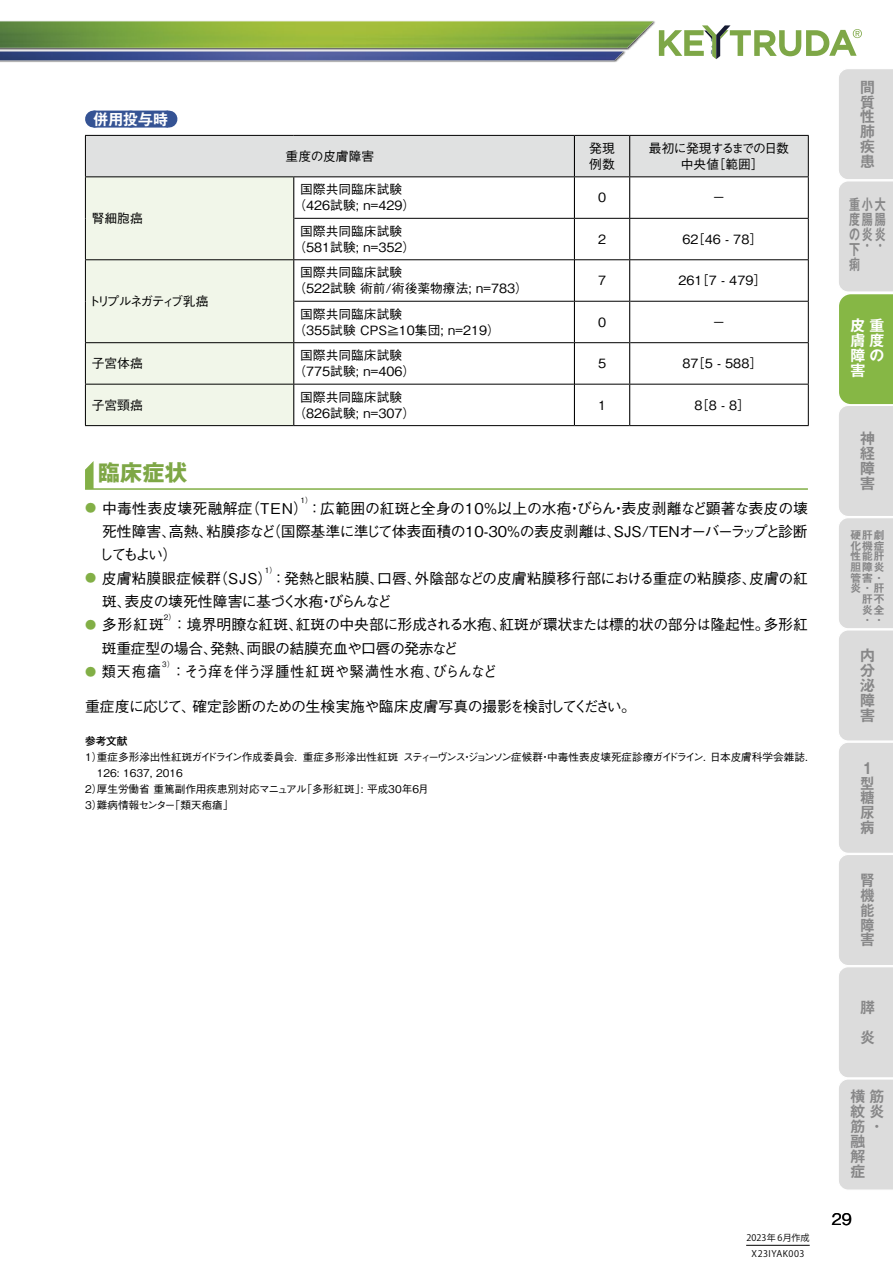
<style>
.page{position:relative;width:893px;height:1263px;background:#fff}
.page>*{position:absolute;margin:0;border:0;box-sizing:border-box;transform-origin:0 0}
.t1{font:700 22.35px "Gothic MB101 Pr 6";color:#7ea746}
.t2{font:500 15.9px "Gothic BBB Pr 6";color:#000}
.t3{font:500 14.85px/23.4px "Gothic BBB Pr 6";letter-spacing:-.015em;color:#000}
.t4{font:500 14.85px "Gothic BBB Pr 6";letter-spacing:.015em;color:#000}
.t5{font:700 14.85px/14.9px "Gothic MB101 Pr 6 De";color:#878788;text-align:justify}
.t6{font:700 14.85px/14.9px "Gothic MB101 Pr 6 De";color:#878788;scale:.74 1}
.t7{font:700 14.85px/14.9px "Gothic MB101 Pr 6 De";color:#fff;text-align:justify}
.t8{font:700 14.85px/14.9px "Gothic MB101 Pr 6 De";color:#878788;scale:.94 1}
.t9{font:500 14.85px "Gothic BBB Pr 6";letter-spacing:-.015em;color:#000;scale:.94 1}
.t10{font:500 12.75px/15.9px "Gothic BBB Pr 6";color:#000;text-align:center}
.t11{font:500 12.75px/15.9px "Gothic BBB Pr 6";letter-spacing:-.055em;color:#000;text-align:center}
.t12{font:500 12.75px "Gothic BBB Pr 6";letter-spacing:-.15em;color:#000}
.t13{font:500 10.65px "Gothic BBB Pr 6";color:#000}
.t14{font:700 10.65px/10.6px "Gothic MB101 Pr 6 De";color:#858586}
.t15{font:500 10.65px "Gothic MB101 Pr 6";color:#000}
.t16{font:9px/15.9px "Koz Go Pr 6 N";letter-spacing:.035em;color:#000;text-align:center}
.t17{font:500 7.5px "Gothic BBB Pr 6";color:#000}
.t18{font:500 7.5px "Gothic BBB Pr 6";color:#000;scale:.94 1}
.s1{font-size:11.1px;color:#82af46}
</style>
<div class="page">
<svg style="left:0;top:21px;width:653px;height:41px;background:#92af5b"></svg>
<img style="left:0;top:52px;width:623px;height:8px">
<svg style="left:659px;top:25px;width:203px;height:34px"></svg>
<div style="left:94px;top:111px;width:74px;height:17px;background:#355394"></div>
<svg style="left:131px;top:127px;width:18px;height:1px"></svg>
<svg style="left:168px;top:111px;width:1px;height:17px"></svg>
<div style="left:86px;top:136px;width:722px;height:40px;background:#e0e1e1"></div>
<div style="left:86px;top:177px;width:207px;height:248px;background:#f1f6e9"></div>
<hr style="left:574px;top:136px;width:1px;height:40px;background:#000">
<hr style="left:629px;top:136px;width:1px;height:40px;background:#000">
<hr style="left:293px;top:177px;width:1px;height:41px;background:#000">
<hr style="left:629px;top:177px;width:1px;height:41px;background:#000">
<hr style="left:293px;top:218px;width:1px;height:41px;background:#000">
<hr style="left:629px;top:219px;width:1px;height:40px;background:#000">
<hr style="left:293px;top:260px;width:1px;height:41px;background:#000">
<hr style="left:293px;top:301px;width:1px;height:41px;background:#000">
<hr style="left:293px;top:343px;width:1px;height:41px;background:#000">
<hr style="left:293px;top:384px;width:1px;height:41px;background:#000">
<hr style="left:629px;top:384px;width:1px;height:41px;background:#000">
<hr style="left:85px;top:259px;width:209px;height:1px;background:#000">
<hr style="left:85px;top:260px;width:1px;height:41px;background:#000">
<hr style="left:294px;top:259px;width:280px;height:1px;background:#000">
<hr style="left:575px;top:259px;width:55px;height:1px;background:#000">
<hr style="left:630px;top:259px;width:178px;height:1px;background:#000">
<hr style="left:85px;top:301px;width:1px;height:41px;background:#000">
<hr style="left:294px;top:301px;width:280px;height:1px;background:#000">
<hr style="left:575px;top:301px;width:54px;height:1px;background:#000">
<hr style="left:630px;top:301px;width:178px;height:1px;background:#000">
<hr style="left:85px;top:342px;width:209px;height:1px;background:#000">
<hr style="left:294px;top:342px;width:280px;height:1px;background:#000">
<hr style="left:575px;top:342px;width:54px;height:1px;background:#000">
<hr style="left:630px;top:342px;width:178px;height:1px;background:#000">
<hr style="left:85px;top:384px;width:209px;height:1px;background:#000">
<hr style="left:85px;top:384px;width:1px;height:41px;background:#000">
<hr style="left:294px;top:384px;width:280px;height:1px;background:#000">
<hr style="left:575px;top:384px;width:55px;height:1px;background:#000">
<hr style="left:630px;top:384px;width:179px;height:1px;background:#000">
<hr style="left:808px;top:384px;width:1px;height:41px;background:#000">
<hr style="left:85px;top:425px;width:209px;height:1px;background:#000">
<hr style="left:294px;top:425px;width:280px;height:1px;background:#000">
<hr style="left:574px;top:425px;width:56px;height:1px;background:#000">
<hr style="left:630px;top:425px;width:179px;height:1px;background:#000">
<hr style="left:808px;top:260px;width:1px;height:41px;background:#000">
<hr style="left:808px;top:301px;width:1px;height:42px;background:#000">
<hr style="left:629px;top:260px;width:1px;height:41px;background:#000">
<hr style="left:629px;top:301px;width:1px;height:42px;background:#000">
<hr style="left:629px;top:343px;width:1px;height:41px;background:#000">
<hr style="left:574px;top:177px;width:1px;height:41px;background:#000">
<hr style="left:574px;top:219px;width:1px;height:41px;background:#000">
<hr style="left:574px;top:260px;width:1px;height:41px;background:#000">
<hr style="left:574px;top:301px;width:1px;height:42px;background:#000">
<hr style="left:574px;top:343px;width:1px;height:41px;background:#000">
<hr style="left:574px;top:384px;width:1px;height:41px;background:#000">
<hr style="left:85px;top:135px;width:209px;height:1px;background:#000">
<hr style="left:85px;top:136px;width:1px;height:40px;background:#000">
<hr style="left:294px;top:135px;width:280px;height:1px;background:#000">
<hr style="left:574px;top:135px;width:56px;height:1px;background:#000">
<hr style="left:630px;top:135px;width:179px;height:1px;background:#000">
<hr style="left:808px;top:136px;width:1px;height:40px;background:#000">
<hr style="left:85px;top:176px;width:209px;height:1px;background:#000">
<hr style="left:85px;top:177px;width:1px;height:41px;background:#000">
<hr style="left:85px;top:218px;width:1px;height:41px;background:#000">
<hr style="left:294px;top:176px;width:280px;height:1px;background:#000">
<hr style="left:574px;top:176px;width:56px;height:1px;background:#000">
<hr style="left:630px;top:176px;width:179px;height:1px;background:#000">
<hr style="left:808px;top:177px;width:1px;height:41px;background:#000">
<hr style="left:294px;top:218px;width:280px;height:1px;background:#000">
<hr style="left:574px;top:218px;width:56px;height:1px;background:#000">
<hr style="left:630px;top:218px;width:179px;height:1px;background:#000">
<hr style="left:808px;top:219px;width:1px;height:41px;background:#000">
<hr style="left:85px;top:343px;width:1px;height:41px;background:#000">
<hr style="left:808px;top:343px;width:1px;height:41px;background:#000">
<svg style="left:85px;top:461px;width:9px;height:27px"></svg>
<hr style="left:85px;top:488px;width:723px;height:2px;background:#82af46">
<svg style="left:839px;top:69px;width:54px;height:1121px;background:#d4d9ce"></svg>
<hr style="left:746px;top:1245px;width:64px;height:1px;background:#000">
<p class="t7" style="left:94px;top:111px;width:76px">併用投与時</p>
<p class="t10" style="left:92px;top:210px;width:53px">腎細胞癌</p>
<p class="t12" style="left:88px;top:291px;width:122px">トリプルネガティブ乳癌</p>
<p class="t10" style="left:286px;top:147px;width:90px">重度の皮膚障害</p>
<p class="t10" style="left:589px;top:139px;width:27px;text-align:left">発現例数</p>
<p class="t11" style="left:649px;top:139px;width:142px">最初に発現するまでの日数中央値［範囲］</p>
<p class="t10" style="left:293px;top:181px;width:123px">国際共同臨床試験（426試験; n=429）</p>
<p class="t10" style="left:598px;top:189px;width:10px">0</p>
<p class="t10" style="left:713px;top:189px;width:14px">－</p>
<p class="t10" style="left:293px;top:222px;width:123px">国際共同臨床試験（581試験; n=352）</p>
<p class="t10" style="left:598px;top:230px;width:10px">2</p>
<p class="t10" style="left:682px;top:230px;width:82px">62［46 - 78］</p>
<p class="t10" style="left:293px;top:264px;width:236px;text-align:left;text-indent:7px">国際共同臨床試験<br>（522試験 術前/術後薬物療法; n=783）</p>
<p class="t10" style="left:598px;top:272px;width:10px">7</p>
<p class="t10" style="left:678px;top:272px;width:90px">261［7 - 479］</p>
<p class="t10" style="left:293px;top:305px;width:208px;text-align:left;text-indent:7px">国際共同臨床試験<br>（355試験 CPS≧10集団; n=219）</p>
<p class="t10" style="left:598px;top:313px;width:10px">0</p>
<p class="t10" style="left:713px;top:313px;width:14px">－</p>
<p class="t10" style="left:92px;top:355px;width:53px">子宮体癌</p>
<p class="t10" style="left:293px;top:347px;width:123px">国際共同臨床試験（775試験; n=406）</p>
<p class="t10" style="left:598px;top:355px;width:10px">5</p>
<p class="t10" style="left:682px;top:355px;width:82px">87［5 - 588］</p>
<p class="t10" style="left:92px;top:396px;width:53px">子宮頸癌</p>
<p class="t10" style="left:293px;top:388px;width:123px">国際共同臨床試験（826試験; n=307）</p>
<p class="t10" style="left:598px;top:396px;width:10px">1</p>
<p class="t10" style="left:694px;top:396px;width:57px">8［8 - 8］</p>
<h1 class="t1" style="left:98px;top:454px;width:91px">臨床症状</h1>
<p class="t4" style="left:85px;top:496px;width:724px"><span class="s1">●</span> 中毒性表皮壊死融解症（TEN）：広範囲の紅斑と全身の10%以上の水疱・びらん・表皮剥離など顕著な表皮の壊</p>
<p class="t17" style="left:299px;top:494px;width:15px">１）</p>
<p class="t3" style="left:99px;top:519px;width:710px">死性障害、高熱、粘膜疹など（国際基準に準じて体表面積の10-30%の表皮剥離は、SJS/TENオーバーラップと診断してもよい）</p>
<p class="t3" style="left:85px;top:565px;width:724px"><span class="s1">●</span> 皮膚粘膜眼症候群（SJS）：発熱と眼粘膜、口唇、外陰部などの皮膚粘膜移行部における重症の粘膜疹、皮膚の紅</p>
<p class="t17" style="left:263px;top:564px;width:15px">１）</p>
<p class="t3" style="left:102px;top:589px;width:291px">斑、表皮の壊死性障害に基づく水疱・びらんなど</p>
<p class="t3" style="left:85px;top:612px;width:80px"><span class="s1">●</span> 多形紅斑</p>
<p class="t17" style="left:164px;top:611px;width:14px">2）</p>
<p class="t3" style="left:102px;top:612px;width:708px;text-indent:70px">：境界明瞭な紅斑、紅斑の中央部に形成される水疱、紅斑が環状または標的状の部分は隆起性。多形紅斑重症型の場合、発熱、両眼の結膜充血や口唇の発赤など</p>
<p class="t9" style="left:85px;top:660px;width:82px"><span class="s1">●</span> 類天疱瘡</p>
<p class="t18" style="left:162px;top:658px;width:14px">3）</p>
<p class="t3" style="left:171px;top:659px;width:328px">：そう痒を伴う浮腫性紅斑や緊満性水疱、びらんなど</p>
<p class="t3" style="left:85px;top:694px;width:553px">重症度に応じて、確定診断のための生検実施や臨床皮膚写真の撮影を検討してください。</p>
<p class="t15" style="left:85px;top:732px;width:44px">参考文献</p>
<p class="t13" style="left:85px;top:748px;width:724px">1）重症多形滲出性紅斑ガイドライン作成委員会．重症多形滲出性紅斑 スティーヴンス・ジョンソン症候群・中毒性表皮壊死症診療ガイドライン. 日本皮膚科学会雑誌.</p>
<p class="t13" style="left:97px;top:764px;width:88px">126: 1637, 2016</p>
<p class="t13" style="left:85px;top:780px;width:345px">2）厚生労働省 重篤副作用疾患別対応マニュアル「多形紅斑」: 平成30年6月</p>
<p class="t13" style="left:85px;top:796px;width:150px">3）難病情報センター「類天疱瘡」</p>
<p class="t16" style="left:746px;top:1230px;width:64px">2023年 6月作成<br>X23IYAK003</p>
<p class="t5" style="left:860px;top:79px;width:16px">間質性肺疾患</p>
<p class="t6" style="left:849px;top:197px;width:50px">重小大度腸腸の炎炎下<br>痢</p>
<p class="t6" style="left:862px;top:238px;width:28px">・・</p>
<p class="t7" style="left:850px;top:317px;width:35px">皮重膚度障の害</p>
<p class="t5" style="left:860px;top:431px;width:16px">神経障害</p>
<p class="t14" style="left:850px;top:529px;width:35px">硬肝劇化機症性能肝胆障炎管害・炎・</p>
<p class="t14" style="left:862px;top:593px;width:24px;text-align:justify">肝不炎全・</p>
<p class="t14" style="left:874px;top:582px;width:12px">肝</p>
<p class="t14" style="left:874px;top:614px;width:8px">・</p>
<p class="t5" style="left:860px;top:648px;width:16px">内分泌障害</p>
<p class="t8" style="left:860px;top:760px;width:16px">１型糖尿病</p>
<p class="t8" style="left:860px;top:872px;width:16px;text-align:justify">腎機能障害</p>
<p class="t5" style="left:860px;top:992px;width:16px;line-height:29.7px">膵炎</p>
<p class="t5" style="left:850px;top:1088px;width:35px;text-align:left">横筋紋炎筋・融<br>解<br>症</p>
<p class="t2" style="left:832px;top:1206px;width:22px">29</p>
</div>
